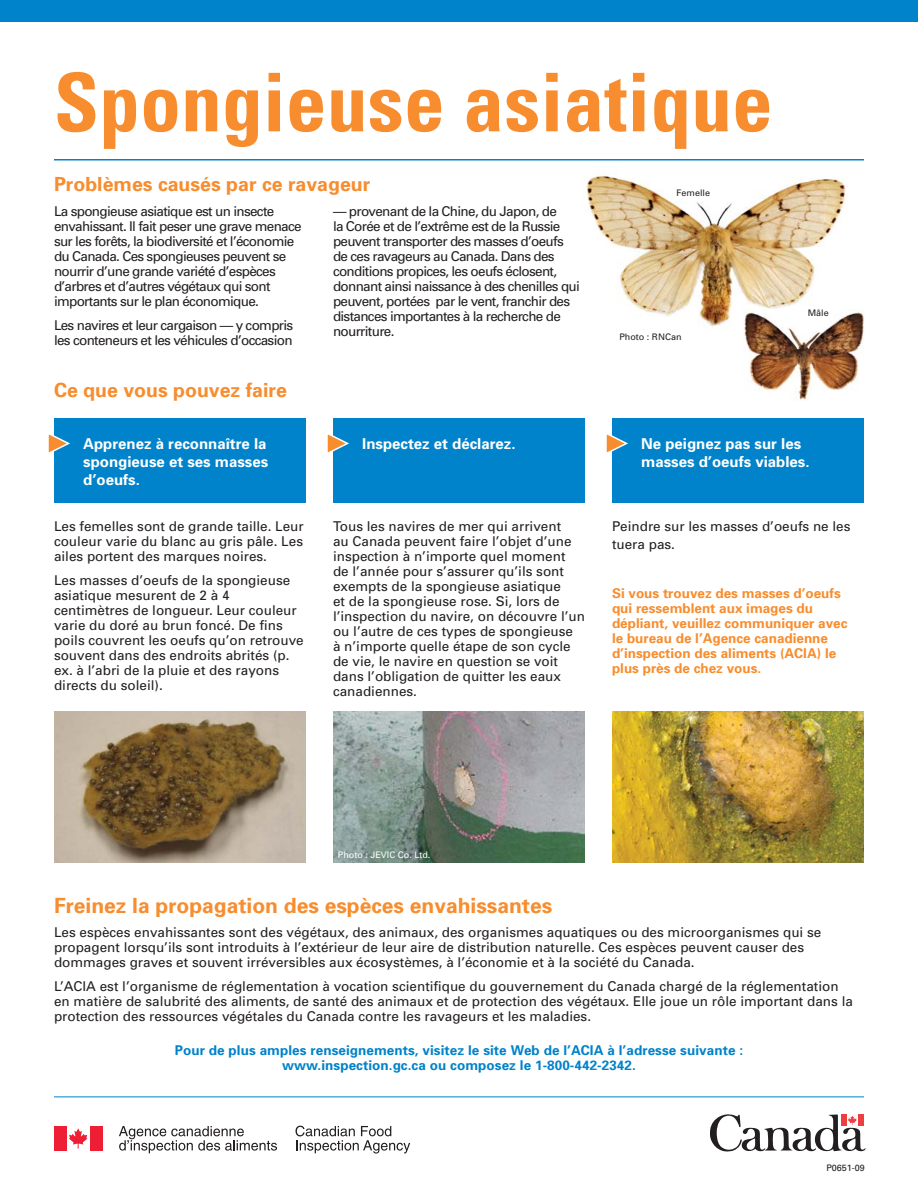
<style>
.page{position:relative;width:918px;height:1188px;background:#fff}
.page>*{position:absolute;margin:0;border:0;box-sizing:border-box;transform-origin:0 0}
.t1{font:700 condensed 81px "Univers";letter-spacing:.005em;color:#f78d2e}
.t2{font:700 21px "Univers";color:#f78d2e}
.t3{font:700 19.5px "Univers";color:#f78d2e}
.t4{font:700 15px/18px "Univers";color:#fff;text-align:justify}
.t5{font:13.5px/15px "Univers";color:#231f20}
.t6{font:13.5px/15px "Univers";letter-spacing:-.05em;color:#231f20}
.t7{font:700 13.5px/15px "Univers";color:#f78d2e}
.t8{font:700 13.5px/15px "Univers";letter-spacing:.005em;color:#0083ca;text-align:center}
.t9{font:9px "Univers";color:#231f20}
.t10{font:9px "Univers";color:#fff}
</style>
<div class="page">
<img style="left:586px;top:175px;width:262px;height:152px">
<div style="left:333px;top:418px;width:252px;height:85px;background:#0083ca"></div>
<svg style="left:327px;top:434px;width:22px;height:19px"></svg>
<div style="left:54px;top:418px;width:252px;height:85px;background:#0083ca"></div>
<svg style="left:48px;top:434px;width:22px;height:19px"></svg>
<svg style="left:69px;top:1128px;width:18px;height:20px"></svg>
<div style="left:90px;top:1126px;width:12px;height:24px;background:#ee1f34"></div>
<div style="left:54px;top:1126px;width:12px;height:24px;background:#ee1f34"></div>
<svg style="left:296px;top:1126px;width:114px;height:28px"></svg>
<svg style="left:119px;top:1126px;width:158px;height:27px"></svg>
<hr style="left:54px;top:159px;width:810px;height:1px;background:#0083ca">
<hr style="left:54px;top:1096px;width:810px;height:1px;background:#0083ca">
<svg style="left:710px;top:1114px;width:155px;height:37px"></svg>
<div style="left:612px;top:418px;width:252px;height:85px;background:#0083ca"></div>
<svg style="left:606px;top:434px;width:22px;height:19px"></svg>
<div style="left:0;top:0;width:918px;height:21px;background:#0083ca"></div>
<img style="left:333px;top:711px;width:252px;height:151px">
<img style="left:54px;top:711px;width:252px;height:151px">
<img style="left:612px;top:711px;width:252px;height:151px">
<img style="left:743px;top:309px;width:122px;height:91px">
<h1 class="t1" style="left:54px;top:73px;width:720px">Spongieuse asiatique</h1>
<h3 class="t3" style="left:54px;top:177px;width:318px">Problèmes causés par ce ravageur</h3>
<p class="t6" style="left:54px;top:205px;width:249px">La spongieuse asiatique est un insecte envahissant. Il fait peser une grave menace sur les forêts, la biodiversité et l’économie du Canada. Ces spongieuses peuvent se nourrir d’une grande variété d’espèces d’arbres et d’autres végétaux qui sont importants sur le plan économique.</p>
<p class="t6" style="left:54px;top:319px;width:241px">Les navires et leur cargaison — y compris les conteneurs et les véhicules d’occasion</p>
<p class="t6" style="left:333px;top:205px;width:248px">— provenant de la Chine, du Japon, de<br>la Corée et de l’extrême est de la Russie peuvent transporter des masses d’oeufs de ces ravageurs au Canada. Dans des conditions propices, les oeufs éclosent, donnant ainsi naissance à des chenilles qui peuvent, portées par le vent, franchir des distances importantes à la recherche de nourriture.</p>
<p class="t9" style="left:676px;top:190px;width:35px">Femelle</p>
<p class="t9" style="left:619px;top:333px;width:64px">Photo : RNCan</p>
<p class="t9" style="left:808px;top:309px;width:23px">Mâle</p>
<h3 class="t3" style="left:54px;top:383px;width:234px">Ce que vous pouvez faire</h3>
<p class="t4" style="left:83px;top:436px;width:187px">Apprenez à reconnaître la spongieuse et ses masses d’oeufs.</p>
<p class="t4" style="left:641px;top:436px;width:170px">Ne peignez pas sur les masses d’oeufs viables.</p>
<p class="t4" style="left:362px;top:436px;width:155px">Inspectez et déclarez.</p>
<p class="t5" style="left:54px;top:520px;width:251px;text-align:justify">Les femelles sont de grande taille. Leur couleur varie du blanc au gris pâle. Les ailes portent des marques noires.</p>
<p class="t5" style="left:54px;top:574px;width:251px">Les masses d’oeufs de la spongieuse asiatique mesurent de 2 à 4 centimètres de longueur. Leur couleur varie du doré au brun foncé. De fins poils couvrent les oeufs qu’on retrouve souvent dans des endroits abrités (p. ex. à l’abri de la pluie et des rayons directs du soleil).</p>
<p class="t5" style="left:333px;top:520px;width:254px">Tous les navires de mer qui arrivent<br>au Canada peuvent faire l’objet d’une inspection à n’importe quel moment<br>de l’année pour s’assurer qu’ils sont exempts de la spongieuse asiatique<br>et de la spongieuse rose. Si, lors de l’inspection du navire, on découvre l’un ou l’autre de ces types de spongieuse<br>à n’importe quelle étape de son cycle de vie, le navire en question se voit dans l’obligation de quitter les eaux canadiennes.</p>
<p class="t5" style="left:612px;top:518px;width:240px;line-height:18px">Peindre sur les masses d’oeufs ne les tuera pas.</p>
<p class="t7" style="left:612px;top:587px;width:237px">Si vous trouvez des masses d’oeufs qui ressemblent aux images du dépliant, veuillez communiquer avec le bureau de l’Agence canadienne d’inspection des aliments (ACIA) le plus près de chez vous.</p>
<p class="t10" style="left:338px;top:852px;width:94px">Photo : JEVIC Co. Ltd.</p>
<h2 class="t2" style="left:54px;top:898px;width:500px">Freinez la propagation des espèces envahissantes</h2>
<p class="t5" style="left:54px;top:926px;width:769px">Les espèces envahissantes sont des végétaux, des animaux, des organismes aquatiques ou des microorganismes qui se propagent lorsqu’ils sont introduits à l’extérieur de leur aire de distribution naturelle. Ces espèces peuvent causer des dommages graves et souvent irréversibles aux écosystèmes, à l’économie et à la société du Canada.</p>
<p class="t5" style="left:54px;top:980px;width:800px">L’ACIA est l’organisme de réglementation à vocation scientifique du gouvernement du Canada chargé de la réglementation en matière de salubrité des aliments, de santé des animaux et de protection des végétaux. Elle joue un rôle important dans la protection des ressources végétales du Canada contre les ravageurs et les maladies.</p>
<p class="t8" style="left:175px;top:1044px;width:570px">Pour de plus amples renseignements, visitez le site Web de l’ACIA à l’adresse suivante : www.inspection.gc.ca ou composez le 1-800-442-2342.</p>
<p class="t9" style="left:826px;top:1165px;width:40px">P0651-09</p>
</div>
